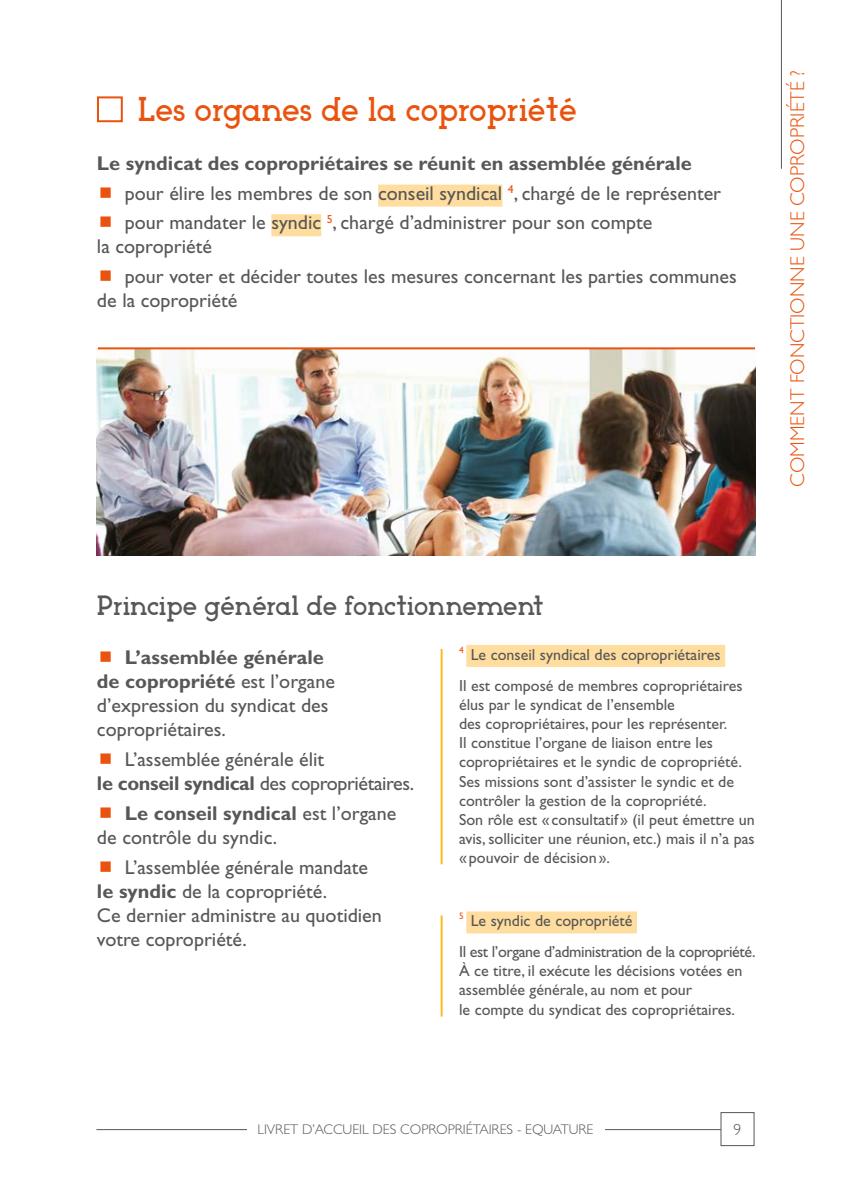
<style>
.page{position:relative;width:851px;height:1191px;background:#fff}
.page>*{position:absolute;margin:0;border:0;box-sizing:border-box;transform-origin:0 0}
.t1{font:32px "Arctic";color:#e9530e}
.t2{font:26px "Arctic";color:#575756}
.t3{font:20px/24px "Gill Sans Std";color:#575756}
.t4{font:300 20px "Gill Sans Std";color:#e9530e}
.t5{font:16px/19.2px "Gill Sans Std";color:#575756}
.t6{font:16px/30.6px "Gill Sans Std";letter-spacing:-.025em;color:#575756}
.t7{font:300 16px "Gill Sans Std";color:#575756}
.t8{font:300 14px "Gill Sans Std";color:#575756}
.t9{font:9.4px "Gill Sans Std";color:#e9530e}
.s1{font-weight:700}
</style>
<div class="page">
<hr style="left:96px;top:1129px;width:658px;height:1px;background:#575756">
<div style="left:720px;top:1112px;width:34px;height:33px;background:#fff"></div>
<div style="left:720px;top:1112px;width:34px;height:34px;border:1px solid #575756"></div>
<div style="left:247px;top:1124px;width:357px;height:10px;background:#fff"></div>
<hr style="left:780px;top:0;width:1px;height:169px;background:#575756">
<div style="left:97px;top:96px;width:26px;height:26px;border:2px solid #e9530e"></div>
<div style="left:466px;top:645px;width:259px;height:22px;background:#ffdd9e"></div>
<hr style="left:440px;top:649px;width:2px;height:215px;background:#fbbb21">
<div style="left:466px;top:911px;width:171px;height:22px;background:#ffdd9e"></div>
<hr style="left:440px;top:915px;width:2px;height:101px;background:#fbbb21">
<div style="left:378px;top:185px;width:124px;height:22px;background:#ffdd9e"></div>
<div style="left:271px;top:214px;width:50px;height:22px;background:#ffdd9e"></div>
<img style="left:97px;top:348px;width:658px;height:207px">
<hr style="left:98px;top:347px;width:657px;height:2px;background:#e9530e">
<h1 class="t1" style="left:138px;top:92px;width:440px">Les organes de la copropriété</h1>
<p class="t3" style="left:125px;top:148px;width:598px;line-height:29.6px;text-indent:-28px"><span class="s1">Le syndicat des copropriétaires se réunit en assemblée générale </span>pour élire les membres de son conseil syndical <sup>4</sup>, chargé de le représenter pour mandater le syndic <sup>5</sup>, chargé d’administrer pour son compte</p>
<p class="t3" style="left:125px;top:232px;width:613px;line-height:29.6px;text-indent:-28px">la copropriété<br>pour voter et décider toutes les mesures concernant les parties communes</p>
<p class="t3" style="left:97px;top:288px;width:142px">de la copropriété</p>
<p class="t4" style="left:786px;top:487px;width:418px;rotate:-90deg">COMMENT FONCTIONNE UNE COPROPRIÉTÉ ?</p>
<h2 class="t2" style="left:97px;top:591px;width:448px">Principe général de fonctionnement</h2>
<p class="t3" style="left:97px;top:646px;width:239px;text-indent:28px"><span class="s1">L’assemblée générale de copropriété</span> est l’organe d’expression du syndicat des copropriétaires.</p>
<p class="t3" style="left:97px;top:747px;width:318px;text-indent:28px">L’assemblée générale élit<br><span class="s1">le conseil syndical</span> des copropriétaires.</p>
<p class="t3" style="left:97px;top:801px;width:301px;text-indent:28px"><span class="s1">Le conseil syndical</span> est l’organe de contrôle du syndic.</p>
<p class="t3" style="left:97px;top:855px;width:286px;text-indent:28px">L’assemblée générale mandate <span class="s1">le syndic</span> de la copropriété.<br>Ce dernier administre au quotidien votre copropriété.</p>
<p class="t9" style="left:459px;top:644px;width:6px">4</p>
<p class="t5" style="left:459px;top:639px;width:285px;line-height:30.6px;text-indent:12px">Le conseil syndical des copropriétaires<br>Il est composé de membres copropriétaires</p>
<p class="t5" style="left:459px;top:695px;width:297px">élus par le syndicat de l’ensemble<br>des copropriétaires, pour les représenter.<br>Il constitue l’organe de liaison entre les copropriétaires et le syndic de copropriété.<br>Ses missions sont d’assister le syndic et de contrôler la gestion de la copropriété.<br>Son rôle est « consultatif » (il peut émettre un avis, solliciter une réunion, etc.) mais il n’a pas « pouvoir de décision».</p>
<p class="t9" style="left:459px;top:910px;width:6px">5</p>
<p class="t6" style="left:459px;top:905px;width:298px;text-indent:12px">Le syndic de copropriété<br>Il est l’organe d’administration de la copropriété.</p>
<p class="t5" style="left:459px;top:961px;width:285px">À ce titre, il exécute les décisions votées en assemblée générale, au nom et pour<br>le compte du syndicat des copropriétaires.</p>
<p class="t8" style="left:257px;top:1121px;width:337px">LIVRET D’ACCUEIL DES COPROPRIÉTAIRES - EQUATURE</p>
<p class="t7" style="left:733px;top:1120px;width:9px">9</p>
</div>
